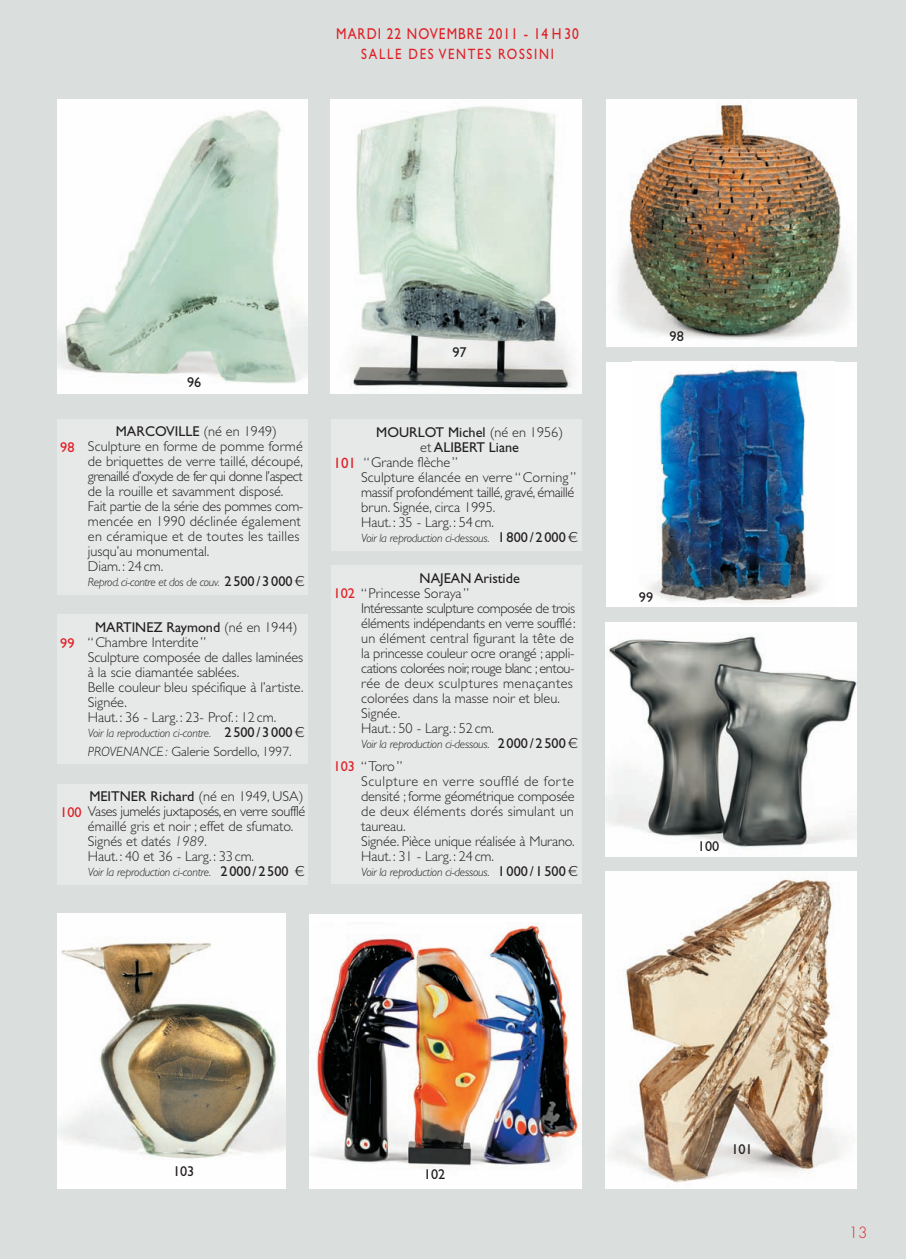
<style>
.page{position:relative;width:906px;height:1259px;background:#fff}
.page>*{position:absolute;margin:0;border:0;box-sizing:border-box;transform-origin:0 0}
.t1{font:15.75px "Gill Sans";letter-spacing:.075em;color:#e01f26;scale:.85 1}
.t2{font:15px "Gill Sans";letter-spacing:.135em;color:#e01f26;scale:.85 1}
.t3{font:15px "Gill Sans";letter-spacing:.135em;color:#e01f26}
.t4{font:300 15px "Futura";color:#e01f26}
.t5{font:300 14.25px/15px "Gill Sans";color:#231f20}
.t6{font:300 14.25px "Gill Sans";letter-spacing:-.025em;color:#231f20}
.t7{font:14.25px "Gill Sans";color:#231f20}
.t8{font:14.25px "Gill Sans";color:#e01f26}
.t9{font:300 13.5px "Gill Sans";color:#231f20}
.t10{font:italic 300 12px "Gill Sans";letter-spacing:-.02em;color:#231f20}
.s1{font-weight:400}
.s2{font-weight:400;font-style:normal;font-size:14.25px}
.s3{font-style:italic}
.s4{font-weight:400;color:#e01f26}
.s5{font-weight:300}
</style>
<div class="page">
<div style="left:0;top:0;width:906px;height:1258px;background:#dadedd"></div>
<div style="left:330px;top:419px;width:251px;height:131px;background:#e7e9e9"></div>
<div style="left:330px;top:565px;width:251px;height:319px;background:#e7e9e9"></div>
<img style="left:57px;top:100px;width:251px;height:293px">
<img style="left:330px;top:100px;width:251px;height:293px">
<div style="left:310px;top:914px;width:272px;height:274px;background:#fff"></div>
<img style="left:310px;top:922px;width:271px;height:248px">
<div style="left:57px;top:913px;width:228px;height:275px;background:#fff"></div>
<img style="left:57px;top:942px;width:228px;height:217px">
<img style="left:606px;top:871px;width:251px;height:317px">
<img style="left:606px;top:100px;width:251px;height:246px">
<div style="left:606px;top:361px;width:251px;height:245px;background:#fff"></div>
<img style="left:648px;top:369px;width:173px;height:236px">
<img style="left:606px;top:622px;width:251px;height:234px">
<div style="left:57px;top:784px;width:251px;height:100px;background:#e7e9e9"></div>
<div style="left:57px;top:614px;width:251px;height:150px;background:#e7e9e9"></div>
<div style="left:57px;top:419px;width:251px;height:176px;background:#e7e9e9"></div>
<p class="t1" style="left:336px;top:28px;width:287px">MARDI 22 NOVEMBRE 2011 - 14 H 30</p>
<p class="t2" style="left:361px;top:48px;width:228px">SALLE DES VENTES ROSSINI</p>
<p class="t7" style="left:187px;top:377px;width:16px">96</p>
<p class="t8" style="left:60px;top:442px;width:16px">98</p>
<p class="t8" style="left:60px;top:637px;width:16px">99</p>
<p class="t5" style="left:88px;top:425px;width:217px;text-indent:28px"><span class="s1">MARCOVILLE</span> (né en 1949)<br>Sculpture en forme de pomme formé de briquettes de verre taillé, découpé, grenaillé d’oxyde de fer qui donne l’aspect de la rouille et savamment disposé.<br>Fait partie de la série des pommes com - mencée en 1990 déclinée également en céramique et de toutes les tailles jusqu’au monumental.<br>Diam.: 24 cm.</p>
<p class="t10" style="left:88px;top:578px;width:206px">Reprod. ci-contre et dos de couv. <span class="s2">2 500 / 3 000</span></p>
<p class="t5" style="left:88px;top:621px;width:217px;text-indent:7px"><span class="s1">MARTINEZ Raymond</span> (né en 1944) “ Chambre Interdite ”<br>Sculpture composée de dalles laminées à la scie diamantée sablées.<br>Belle couleur bleu spécifique à l’artiste.<br>Signée.<br>Haut. : 36 - Larg. : 23- Prof.: 12 cm.</p>
<p class="t10" style="left:88px;top:728px;width:206px">Voir la reproduction ci-contre. <span class="s2">2500 / 3000</span></p>
<p class="t9" style="left:88px;top:746px;width:205px"><span class="s3">PROVENANCE:</span> Galerie Sordello, 1997.</p>
<p class="t5" style="left:88px;top:783px;width:217px;line-height:30px"><span class="s1">MEITNER Richard</span> (né en 1949, USA) émaillé gris et noir ; effet de sfumato.</p>
<p class="t5" style="left:88px;top:835px;width:168px">Signés et datés <span class="s3">1989</span>.<br>Haut. : 40 et 36 - Larg. : 33 cm.</p>
<p class="t10" style="left:88px;top:868px;width:202px">Voir la reproduction ci-contre. <span class="s2">2000 / 2500</span></p>
<p class="t6" style="left:60px;top:806px;width:246px"><span class="s4">100</span> Vases jumelés juxtaposés, en verre soufflé</p>
<p class="t7" style="left:452px;top:347px;width:16px">97</p>
<p class="t3" style="left:333px;top:457px;width:24px">101</p>
<p class="t7" style="left:376px;top:427px;width:188px">MOURLOT Michel <span class="s5">(né en 1956)</span></p>
<p class="t7" style="left:420px;top:442px;width:100px"><span class="s5">et</span> ALIBERT Liane</p>
<p class="t5" style="left:364px;top:456px;width:95px">“ Grande flèche ”</p>
<p class="t5" style="left:361px;top:471px;width:216px">Sculpture élancée en verre “ Corning ”</p>
<p class="t6" style="left:361px;top:487px;width:215px">massif profondément taillé, gravé, émaillé</p>
<p class="t5" style="left:361px;top:501px;width:136px">brun. Signée, circa 1995.</p>
<p class="t5" style="left:361px;top:516px;width:134px">Haut. : 35 - Larg. : 54 cm.</p>
<p class="t10" style="left:361px;top:533px;width:206px">Voir la reproduction ci-dessous. <span class="s2">1800 / 2000</span></p>
<p class="t7" style="left:419px;top:573px;width:102px">NAJEAN Aristide</p>
<p class="t5" style="left:361px;top:602px;width:216px">Intéressante sculpture composée de trois éléments indépendants en verre soufflé: un élément central figurant la tête de la princesse couleur ocre orangé ; appli - cations colorées noir, rouge blanc ; entou - rée de deux sculptures menaçantes colorées dans la masse noir et bleu.<br>Signée.<br>Haut. : 50 - Larg. : 52 cm.</p>
<p class="t10" style="left:361px;top:739px;width:206px">Voir la reproduction ci-dessous. <span class="s2">2000 / 2500</span></p>
<p class="t5" style="left:361px;top:760px;width:215px;text-indent:-28px"><span class="s4">103</span> “ Toro ”<br>Sculpture en verre soufflé de forte densité ; forme géométrique composée de deux éléments dorés simulant un taureau.<br>Signée. Pièce unique réalisée à Murano.<br>Haut. : 31 - Larg. : 24 cm.</p>
<p class="t10" style="left:361px;top:868px;width:206px">Voir la reproduction ci-dessous. <span class="s2">1000 / 1500</span></p>
<p class="t5" style="left:333px;top:587px;width:137px"><span class="s4">102</span> “ Princesse Soraya ”</p>
<p class="t7" style="left:669px;top:331px;width:16px">98</p>
<p class="t7" style="left:639px;top:592px;width:16px">99</p>
<p class="t7" style="left:698px;top:840px;width:23px">100</p>
<p class="t7" style="left:173px;top:1166px;width:23px">103</p>
<p class="t7" style="left:424px;top:1169px;width:23px">102</p>
<p class="t7" style="left:731px;top:1144px;width:23px">101</p>
<p class="t4" style="left:849px;top:1225px;width:20px">13</p>
</div>
